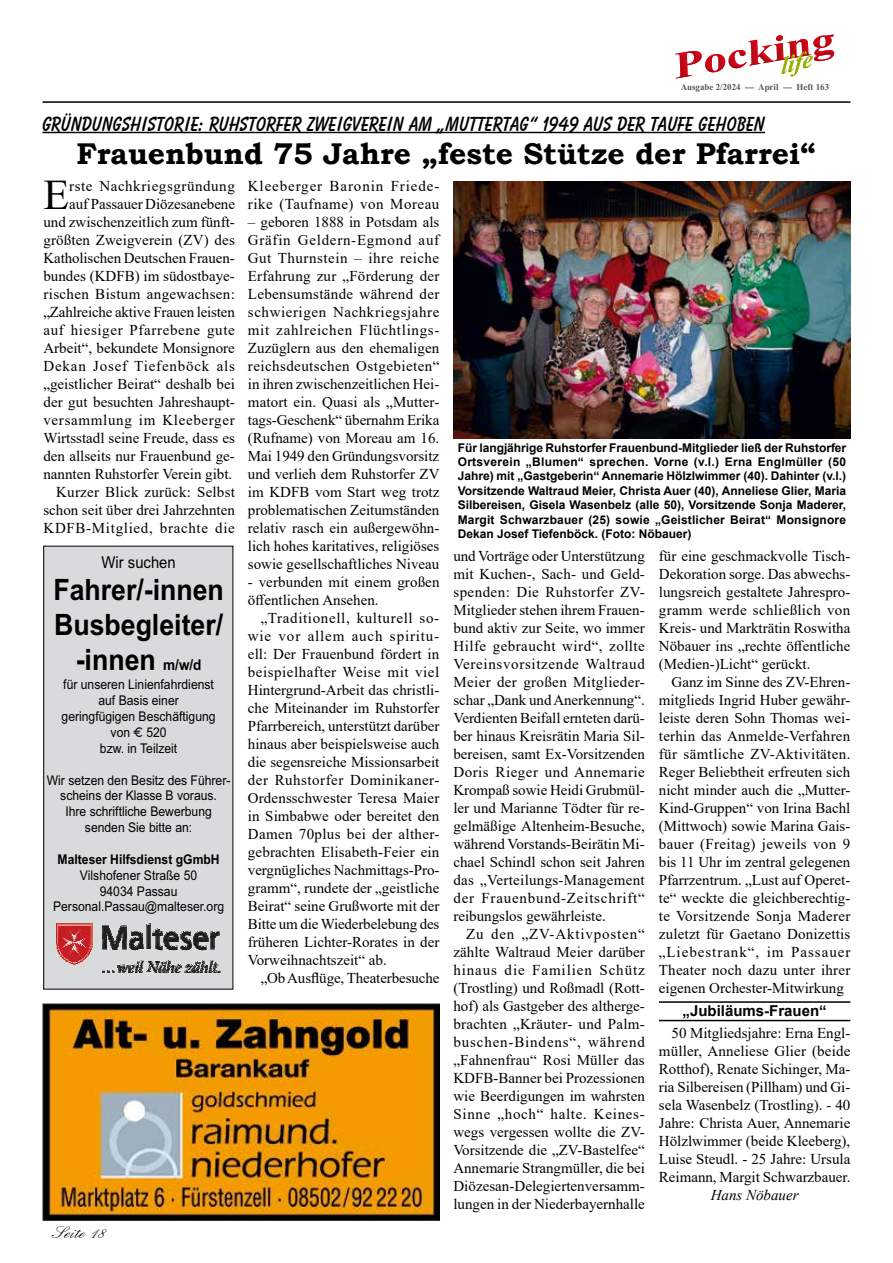
<style>
.page{position:relative;width:893px;height:1263px;background:#fff}
.page>*{position:absolute;margin:0;border:0;box-sizing:border-box;transform-origin:0 0}
.t1{font:42.15px "Times New Roman";color:#000}
.t2{font:700 30px "Bookman Old Style";color:#000}
.t3{font:700 29.4px/34.8px "Arial";color:#000;text-align:center;scale:.91 1}
.t4{font:700 21px "Balloon BT";color:#000}
.t5{font:18px "English 157 BT";color:#000}
.t6{font:16.35px "Arial";color:#000;scale:.91 1}
.t7{font:15px/18px "Times New Roman";color:#000;text-align:justify}
.t8{font:15px/18px "Times New Roman";letter-spacing:.06em;color:#000}
.t9{font:700 15px "Arial";color:#000}
.t10{font:italic 15px "Times New Roman";color:#000}
.t11{font:13.35px/15.9px "Arial";color:#000;text-align:center;scale:.91 1}
.t12{font:700 13.35px "Arial";color:#000;scale:.91 1}
.t13{font:700 12px/14.4px "Arial";color:#000;text-align:justify}
.t14{font:700 9.15px "Times New Roman";color:#58585a}
.s1{font-size:14.85px}
.s2{font-family:"Euro Logo"}
</style>
<div class="page">
<hr style="left:43px;top:101px;width:807px;height:2px;background:#000">
<svg style="left:675px;top:34px;width:159px;height:45px"></svg>
<hr style="left:659px;top:1001px;width:191px;height:2px;background:#000">
<hr style="left:659px;top:1020px;width:191px;height:1px;background:#000">
<img style="left:453px;top:182px;width:397px;height:257px">
<hr style="left:42px;top:132px;width:723px;height:1px;background:#000">
<img style="left:42px;top:1003px;width:397px;height:217px">
<div style="left:44px;top:546px;width:189px;height:443px;background:#d9dadb"></div>
<div style="left:43px;top:546px;width:190px;height:443px;border:1px solid #000"></div>
<svg style="left:103px;top:960px;width:117px;height:13px"></svg>
<svg style="left:56px;top:925px;width:36px;height:39px"></svg>
<img style="left:56px;top:924px;width:36px;height:1px">
<svg style="left:103px;top:924px;width:117px;height:27px"></svg>
<p class="t14" style="left:681px;top:84px;width:150px">Ausgabe 2/2024 --- April --- Heft 163</p>
<h3 class="t4" style="left:42px;top:111px;width:724px">GRÜNDUNGSHISTORIE: RUHSTORFER ZWEIGVEREIN AM „MUTTERTAG“ 1949 AUS DER TAUFE GEHOBEN</h3>
<h2 class="t2" style="left:76px;top:132px;width:741px">Frauenbund 75 Jahre „feste Stütze der Pfarrei“</h2>
<p class="t7" style="left:43px;top:177px;width:193px;text-align:right">rste Nachkriegsgründung<br>auf Passauer Diözesanebene und zwischenzeitlich zum fünft&shy;größten Zweigverein (ZV) des<br>Katholischen Deutschen Frauen&shy;bundes (KDFB) im südostbaye&shy;rischen Bistum angewachsen: „Zahlreiche aktive Frauen leisten auf hiesiger Pfarrebene gute<br>Arbeit“, bekundete Monsignore<br>Dekan Josef Tiefenböck als „geistlicher Beirat“ deshalb bei der gut besuchten Jahreshaupt&shy;versammlung im Kleeberger<br>Wirtsstadl seine Freude, dass es den allseits nur Frauenbund ge&shy;nannten Ruhstorfer Verein gibt.<br>Kurzer Blick zurück: Selbst schon seit über drei Jahrzehnten<br>KDFB-Mitglied, brachte die</p>
<p class="t8" style="left:248px;top:177px;width:193px">Kleeberger Baronin Friede&shy;rike (Taufname) von Moreau</p>
<h1 class="t1" style="left:43px;top:165px;width:27px">E</h1>
<p class="t7" style="left:248px;top:213px;width:193px">– geboren 1888 in Potsdam als Gräfin Geldern-Egmond auf Gut Thurnstein – ihre reiche Erfahrung zur „Förderung der Lebensumstände während der schwierigen Nachkriegsjahre mit zahlreichen Flüchtlings-Zuzüglern aus den ehemaligen reichsdeutschen Ostgebieten“ in ihren zwischenzeitlichen Hei&shy;matort ein. Quasi als „Mutter&shy;tags-Geschenk“ übernahm Erika (Rufname) von Moreau am 16.<br>Mai 1949 den Gründungsvorsitz und verlieh dem Ruhstorfer ZV im KDFB vom Start weg trotz problematischen Zeitumständen relativ rasch ein außergewöhn&shy;lich hohes karitatives, religiöses sowie gesellschaftliches Niveau</p>
<p class="t7" style="left:248px;top:573px;width:193px">- verbunden mit einem großen öffentlichen Ansehen.</p>
<p class="t7" style="left:248px;top:609px;width:193px;text-indent:13px">„Traditionell, kulturell so&shy;wie vor allem auch spiritu&shy;ell: Der Frauenbund fördert in beispielhafter Weise mit viel Hintergrund-Arbeit das christli&shy;che Miteinander im Ruhstorfer Pfarrbereich, unterstützt darüber hinaus aber beispielsweise auch die segensreiche Missionsarbeit der Ruhstorfer Dominikaner-Ordensschwester Teresa Maier in Simbabwe oder bereitet den Damen 70plus bei der alther&shy;gebrachten Elisabeth-Feier ein vergnügliches Nachmittags-Pro&shy;gramm“, rundete der „geistliche Beirat“ seine Grußworte mit der Bitte um die Wiederbelebung des früheren Lichter-Rorates in der Vorweihnachtszeit“ ab.</p>
<p class="t7" style="left:261px;top:969px;width:180px">„Ob Ausflüge, Theaterbesuche</p>
<p class="t6" style="left:102px;top:556px;width:83px">Wir suchen</p>
<h3 class="t3" style="left:53px;top:575px;width:189px">Fahrer/-innen<br>Busbegleiter/ -innen <span class="s1">m/w/d</span></h3>
<p class="t11" style="left:62px;top:678px;width:171px">für unseren Linienfahrdienst auf Basis einer geringfügigen Beschäftigung von <span class="s2">E</span> 520<br>bzw. in Teilzeit</p>
<p class="t11" style="left:47px;top:773px;width:203px">Wir setzen den Besitz des Führer&shy;scheins der Klasse B voraus.<br>Ihre schriftliche Bewerbung senden Sie bitte an:</p>
<p class="t12" style="left:58px;top:854px;width:180px">Malteser Hilfsdienst gGmbH</p>
<p class="t11" style="left:53px;top:868px;width:190px">Vilshofener Straße 50<br>94034 Passau<br>Personal.Passau@malteser.org</p>
<p class="t5" style="left:55px;top:1223px;width:52px">Seite 18</p>
<p class="t13" style="left:458px;top:440px;width:390px">Für langjährige Ruhstorfer Frauenbund-Mitglieder ließ der Ruhstorfer Ortsverein „Blumen“ sprechen. Vorne (v.l.) Erna Englmüller (50<br>Jahre) mit „Gastgeberin“ Annemarie Hölzlwimmer (40). Dahinter (v.l.)<br>Vorsitzende Waltraud Meier, Christa Auer (40), Anneliese Glier, Maria Silbereisen, Gisela Wasenbelz (alle 50), Vorsitzende Sonja Maderer, Margit Schwarzbauer (25) sowie „Geistlicher Beirat“ Monsignore Dekan Josef Tiefenböck. (Foto: Nöbauer)</p>
<p class="t7" style="left:453px;top:547px;width:193px">und Vorträge oder Unterstützung mit Kuchen-, Sach- und Geld&shy;spenden: Die Ruhstorfer ZV-Mitglieder stehen ihrem Frauen&shy;bund aktiv zur Seite, wo immer Hilfe gebraucht wird“, zollte Vereinsvorsitzende Waltraud Meier der großen Mitglieder&shy;schar „Dank und Anerkennung“.<br>Verdienten Beifall ernteten darü&shy;ber hinaus Kreisrätin Maria Sil&shy;bereisen, samt Ex-Vorsitzenden Doris Rieger und Annemarie Krompaß sowie Heidi Grubmül&shy;ler und Marianne Tödter für re&shy;gelmäßige Altenheim-Besuche, während Vorstands-Beirätin Mi&shy;chael Schindl schon seit Jahren das „Verteilungs-Management der Frauenbund-Zeitschrift“ reibungslos gewährleiste.</p>
<p class="t7" style="left:453px;top:925px;width:193px;text-indent:13px">Zu den „ZV-Aktivposten“ zählte Waltraud Meier darüber hinaus die Familien Schütz (Trostling) und Roßmadl (Rott&shy;hof) als Gastgeber des altherge&shy;brachten „Kräuter- und Palm&shy;buschen-Bindens“, während „Fahnenfrau“ Rosi Müller das KDFB-Banner bei Prozessionen wie Beerdigungen im wahrsten Sinne „hoch“ halte. Keines&shy;wegs vergessen wollte die ZV-Vorsitzende die „ZV-Bastelfee“ Annemarie Strangmüller, die bei Diözesan-Delegiertenversamm&shy;lungen in der Niederbayernhalle</p>
<p class="t7" style="left:659px;top:547px;width:193px">für eine geschmackvolle Tisch-Dekoration sorge. Das abwechs&shy;lungsreich gestaltete Jahrespro&shy;gramm werde schließlich von Kreis- und Markträtin Roswitha Nöbauer ins „rechte öffentliche (Medien-)Licht“ gerückt.</p>
<p class="t7" style="left:659px;top:673px;width:193px;text-indent:13px">Ganz im Sinne des ZV-Ehren&shy;mitglieds Ingrid Huber gewähr&shy;leiste deren Sohn Thomas wei&shy;terhin das Anmelde-Verfahren für sämtliche ZV-Aktivitäten.<br>Reger Beliebtheit erfreuten sich nicht minder auch die „Mutter-Kind-Gruppen“ von Irina Bachl (Mittwoch) sowie Marina Gais&shy;bauer (Freitag) jeweils von 9 bis 11 Uhr im zentral gelegenen Pfarrzentrum. „Lust auf Operet&shy;te“ weckte die gleichberechtig&shy;te Vorsitzende Sonja Maderer zuletzt für Gaetano Donizettis „Liebestrank“, im Passauer Theater noch dazu unter ihrer eigenen Orchester-Mitwirkung</p>
<p class="t9" style="left:682px;top:1000px;width:146px">„Jubiläums-Frauen“</p>
<p class="t7" style="left:659px;top:1023px;width:193px;text-indent:13px">50 Mitgliedsjahre: Erna Engl&shy;müller, Anneliese Glier (beide Rotthof), Renate Sichinger, Ma&shy;ria Silbereisen (Pillham) und Gi&shy;sela Wasenbelz (Trostling). - 40<br>Jahre: Christa Auer, Annemarie Hölzlwimmer (beide Kleeberg), Luise Steudl. - 25 Jahre: Ursula Reimann, Margit Schwarzbauer.</p>
<p class="t10" style="left:711px;top:1184px;width:89px">Hans Nöbauer</p>
</div>
